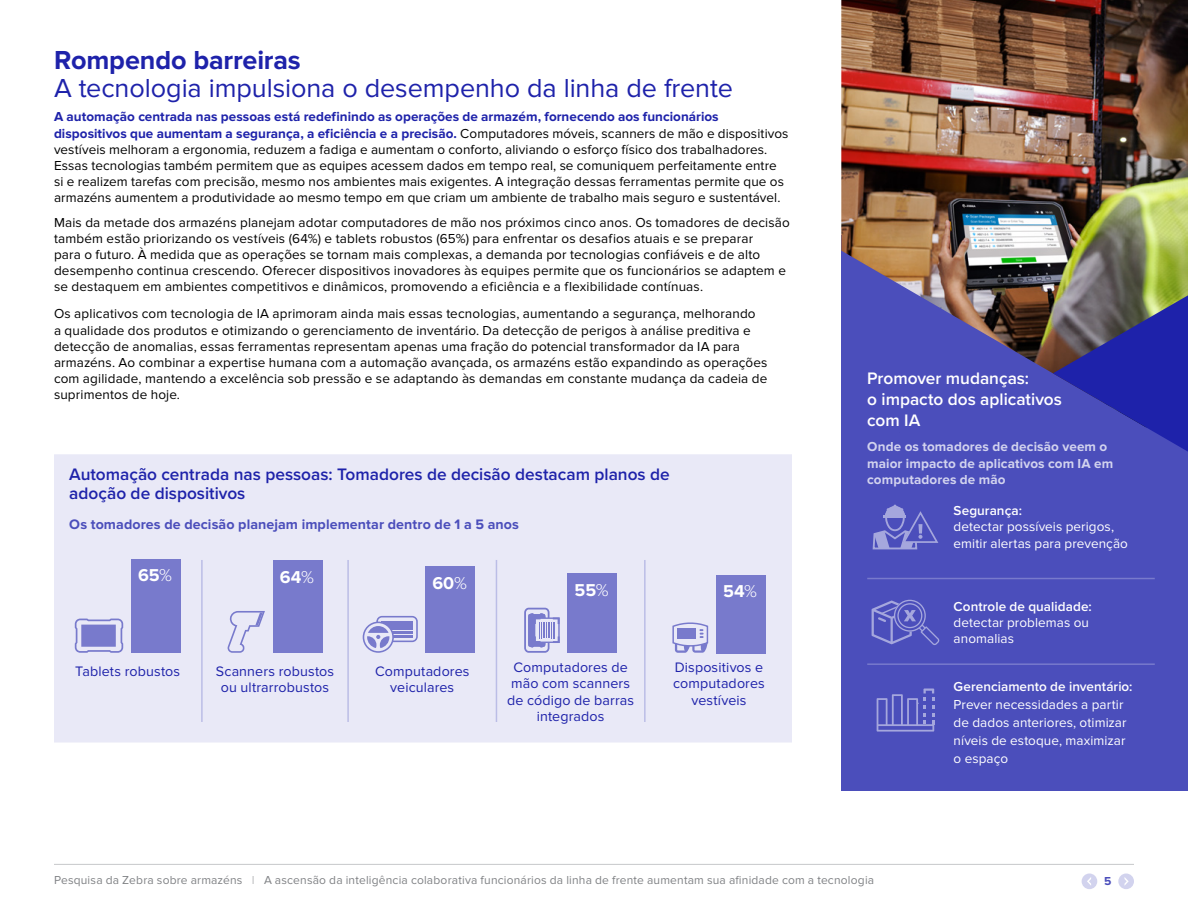
<style>
.page{position:relative;width:1188px;height:918px;background:#fff}
.page>*{position:absolute;margin:0;border:0;box-sizing:border-box;transform-origin:0 0}
.t1{font:27px "Proxima Nova";letter-spacing:-.005em;color:#1e22aa}
.t2{font:700 27px "Proxima Nova";letter-spacing:-.005em;color:#1e22aa}
.t3{font:700 17.85px "Proxima Nova";color:#fff}
.t4{font:600 17.25px "Proxima Nova";color:#1e22aa}
.t5{font:600 17.25px/21px "Proxima Nova";color:#fff}
.t6{font:14.25px/16.5px "Proxima Nova";letter-spacing:.01em;color:#1e22aa;text-align:center}
.t7{font:700 14.25px "Proxima Nova";letter-spacing:.005em;color:#4b4ebb}
.t8{font:13.5px/16.2px "Proxima Nova";letter-spacing:.01em;color:#000}
.t9{font:13.5px/18px "Proxima Nova";letter-spacing:.005em;color:#fff}
.t10{font:700 13.5px/16.5px "Proxima Nova";letter-spacing:.01em;color:#d2d3ee}
.t11{font:600 13.5px "Proxima Nova";letter-spacing:.005em;color:#fff}
.t12{font:12px "Proxima Nova";letter-spacing:.015em;color:#808285}
.t13{font:700 12px "Proxima Nova";color:#4b4ebb}
.s1{font-weight:700;color:#1e22aa}
.s2{font-weight:300}
.s3{color:#bcbec0}
</style>
<div class="page">
<div style="left:841px;top:235px;width:347px;height:556px;background:#4b4ebb"></div>
<hr style="left:54px;top:864px;width:1080px;height:1px;background:#c7c8ca">
<div style="left:1118px;top:874px;width:16px;height:15px;background:#d2d3ee;border-radius:50%"></div>
<svg style="left:1124px;top:877px;width:5px;height:9px"></svg>
<div style="left:1082px;top:874px;width:15px;height:15px;background:#d2d3ee;border-radius:50%"></div>
<svg style="left:1087px;top:877px;width:4px;height:8px"></svg>
<img style="left:841px;top:0;width:347px;height:374px">
<svg style="left:1053px;top:295px;width:135px;height:157px"></svg>
<div style="left:54px;top:454px;width:738px;height:288px;background:#e9e9f7"></div>
<hr style="left:201px;top:560px;width:2px;height:162px;background:#bbbde6">
<hr style="left:867px;top:578px;width:288px;height:1px;background:#787acc">
<hr style="left:867px;top:663px;width:288px;height:2px;background:#787acc">
<svg style="left:877px;top:689px;width:57px;height:43px"></svg>
<svg style="left:872px;top:600px;width:67px;height:45px"></svg>
<svg style="left:872px;top:505px;width:66px;height:45px"></svg>
<div style="left:131px;top:559px;width:50px;height:94px;background:#787acc"></div>
<svg style="left:75px;top:619px;width:48px;height:34px"></svg>
<div style="left:81px;top:625px;width:35px;height:22px;background:#787acc"></div>
<svg style="left:228px;top:611px;width:37px;height:42px"></svg>
<div style="left:273px;top:561px;width:49px;height:92px;background:#787acc"></div>
<hr style="left:347px;top:560px;width:2px;height:162px;background:#bbbde6">
<svg style="left:363px;top:616px;width:55px;height:37px"></svg>
<div style="left:426px;top:566px;width:49px;height:87px;background:#787acc"></div>
<hr style="left:496px;top:560px;width:1px;height:162px;background:#bbbde6">
<svg style="left:524px;top:608px;width:36px;height:45px"></svg>
<div style="left:567px;top:574px;width:50px;height:79px;background:#787acc"></div>
<hr style="left:644px;top:560px;width:2px;height:162px;background:#bbbde6">
<svg style="left:672px;top:622px;width:37px;height:31px"></svg>
<div style="left:716px;top:575px;width:50px;height:78px;background:#787acc"></div>
<h1 class="t2" style="left:54px;top:44px;width:248px">Rompendo barreiras</h1>
<h1 class="t1" style="left:54px;top:73px;width:680px">A tecnologia impulsiona o desempenho da linha de frente</h1>
<p class="t8" style="left:54px;top:109px;width:736px"><span class="s1">A automação centrada nas pessoas está redefinindo as operações de armazém, fornecendo aos funcionários dispositivos que aumentam a segurança, a eficiência e a precisão.</span> Computadores móveis, scanners de mão e dispositivos vestíveis melhoram a ergonomia, reduzem a fadiga e aumentam o conforto, aliviando o esforço físico dos trabalhadores.<br>Essas tecnologias também permitem que as equipes acessem dados em tempo real, se comuniquem perfeitamente entre si e realizem tarefas com precisão, mesmo nos ambientes mais exigentes. A integração dessas ferramentas permite que os armazéns aumentem a produtividade ao mesmo tempo em que criam um ambiente de trabalho mais seguro e sustentável.</p>
<p class="t8" style="left:54px;top:214px;width:737px">Mais da metade dos armazéns planejam adotar computadores de mão nos próximos cinco anos. Os tomadores de decisão também estão priorizando os vestíveis (64%) e tablets robustos (65%) para enfrentar os desafios atuais e se preparar<br>para o futuro. À medida que as operações se tornam mais complexas, a demanda por tecnologias confiáveis e de alto desempenho continua crescendo. Oferecer dispositivos inovadores às equipes permite que os funcionários se adaptem e se destaquem em ambientes competitivos e dinâmicos, promovendo a eficiência e a flexibilidade contínuas.</p>
<p class="t8" style="left:54px;top:306px;width:715px">Os aplicativos com tecnologia de IA aprimoram ainda mais essas tecnologias, aumentando a segurança, melhorando<br>a qualidade dos produtos e otimizando o gerenciamento de inventário. Da detecção de perigos à análise preditiva e detecção de anomalias, essas ferramentas representam apenas uma fração do potencial transformador da IA para armazéns. Ao combinar a expertise humana com a automação avançada, os armazéns estão expandindo as operações com agilidade, mantendo a excelência sob pressão e se adaptando às demandas em constante mudança da cadeia de suprimentos de hoje.</p>
<p class="t5" style="left:867px;top:367px;width:196px">Promover mudanças:<br>o impacto dos aplicativos com IA</p>
<p class="t10" style="left:867px;top:439px;width:248px">Onde os tomadores de decisão veem o maior impacto de aplicativos com IA em</p>
<p class="t4" style="left:69px;top:462px;width:602px">Automação centrada nas pessoas: Tomadores de decisão destacam planos de</p>
<p class="t10" style="left:867px;top:472px;width:140px">computadores de mão</p>
<p class="t4" style="left:69px;top:481px;width:178px">adoção de dispositivos</p>
<p class="t7" style="left:69px;top:516px;width:451px">Os tomadores de decisão planejam implementar dentro de 1 a 5 anos</p>
<p class="t11" style="left:954px;top:501px;width:70px">Segurança:</p>
<p class="t9" style="left:954px;top:519px;width:176px;line-height:16.2px">detectar possíveis perigos, emitir alertas para prevenção</p>
<h2 class="t3" style="left:138px;top:565px;width:35px">65<span class="s2">%</span></h2>
<p class="t6" style="left:75px;top:663px;width:106px">Tablets robustos</p>
<h2 class="t3" style="left:280px;top:567px;width:35px">64<span class="s2">%</span></h2>
<p class="t6" style="left:216px;top:663px;width:120px">Scanners robustos ou ultrarrobustos</p>
<h2 class="t3" style="left:432px;top:573px;width:36px">60<span class="s2">%</span></h2>
<p class="t6" style="left:375px;top:663px;width:96px">Computadores veiculares</p>
<h2 class="t3" style="left:575px;top:580px;width:35px">55<span class="s2">%</span></h2>
<p class="t6" style="left:507px;top:659px;width:129px">Computadores de mão com scanners de código de barras integrados</p>
<h2 class="t3" style="left:723px;top:581px;width:35px">54<span class="s2">%</span></h2>
<p class="t6" style="left:673px;top:659px;width:93px">Dispositivos e computadores vestíveis</p>
<p class="t12" style="left:54px;top:873px;width:822px">Pesquisa da Zebra sobre armazéns <span class="s3">I</span> A ascensão da inteligência colaborativa funcionários da linha de frente aumentam sua afinidade com a tecnologia</p>
<p class="t11" style="left:954px;top:596px;width:140px">Controle de qualidade:</p>
<p class="t9" style="left:954px;top:615px;width:137px;line-height:16.2px">detectar problemas ou anomalias</p>
<p class="t11" style="left:954px;top:676px;width:180px">Gerenciamento de inventário:</p>
<p class="t9" style="left:954px;top:696px;width:174px">Prever necessidades a partir de dados anteriores, otimizar níveis de estoque, maximizar o espaço</p>
<p class="t13" style="left:1104px;top:874px;width:9px">5</p>
</div>
